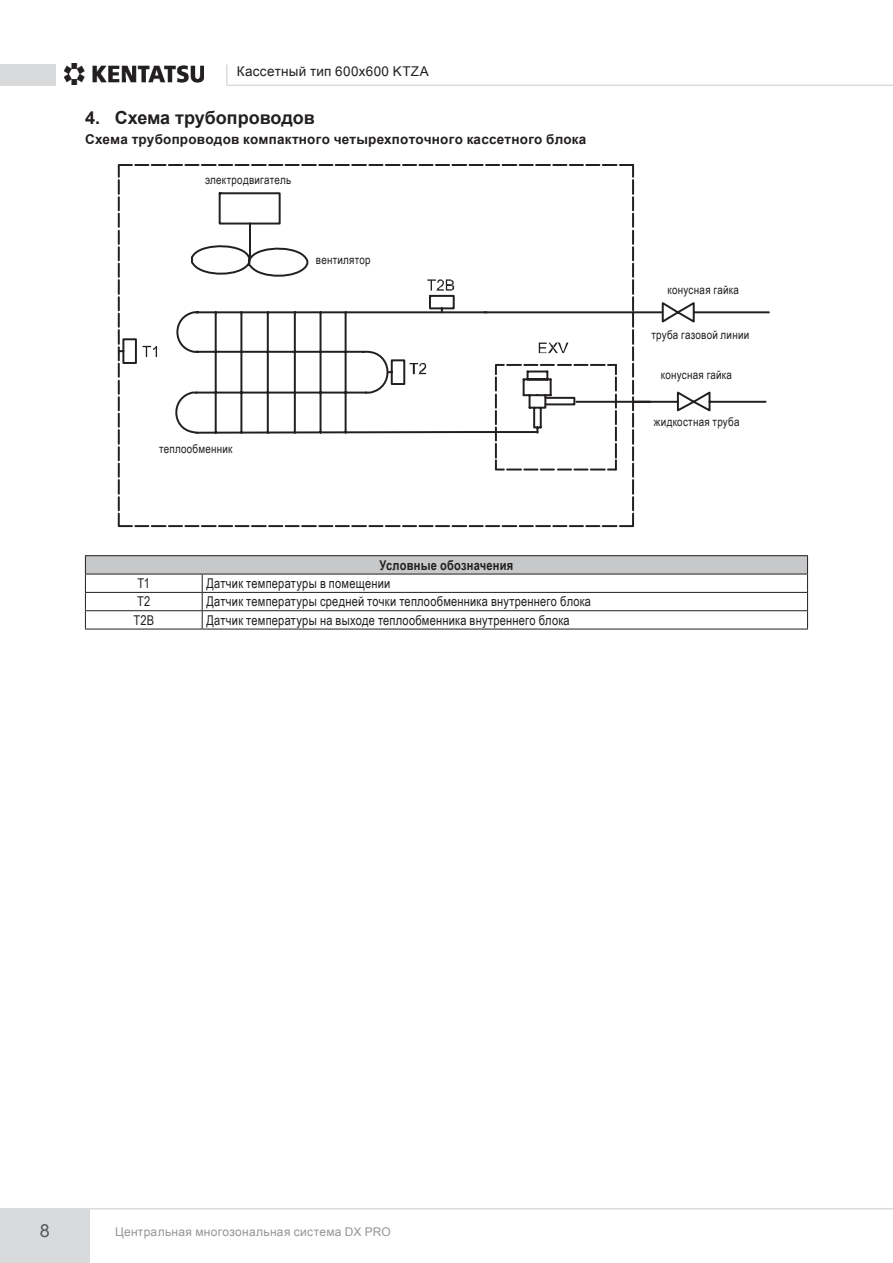
<style>
.page{position:relative;width:893px;height:1263px;background:#fff}
.page>*{position:absolute;margin:0;border:0;box-sizing:border-box;transform-origin:0 0}
.t1{font:700 18px "Arial";color:#231f20}
.t2{font:18px "Arial";color:#57585a}
.t3{font:13.5px "Arial Narrow";letter-spacing:.015em;color:#231f20}
.t4{font:700 13.5px "Arial";letter-spacing:.015em;color:#231f20}
.t5{font:13.5px "Arial";letter-spacing:.02em;color:#231f20}
.t6{font:700 13.5px "Arial Narrow";letter-spacing:.015em;color:#231f20}
.t7{font:12px "Arial Narrow";letter-spacing:.02em;color:#231f20}
.t8{font:12px "Arial";letter-spacing:.025em;color:#939598}
</style>
<div class="page">
<hr style="left:227px;top:85px;width:666px;height:1px;background:#d9dbdc">
<hr style="left:226px;top:65px;width:2px;height:20px;background:#d9dbdc">
<div style="left:0;top:64px;width:55px;height:21px;background:#d9dadc"></div>
<div style="left:0;top:1208px;width:89px;height:55px;background:#d9dadc"></div>
<hr style="left:0;top:1208px;width:893px;height:1px;background:#d9dbdc">
<img style="left:65px;top:64px;width:139px;height:20px">
<svg style="left:696px;top:311px;width:74px;height:101px"></svg>
<svg style="left:118px;top:164px;width:546px;height:364px"></svg>
<svg style="left:410px;top:363px;width:16px;height:11px"></svg>
<svg style="left:143px;top:346px;width:14px;height:11px"></svg>
<hr style="left:468px;top:431px;width:69px;height:2px;background:#231f20">
<div style="left:85px;top:556px;width:722px;height:18px;background:#c7c8ca"></div>
<hr style="left:85px;top:592px;width:117px;height:1px;background:#231f20">
<hr style="left:202px;top:592px;width:606px;height:1px;background:#231f20">
<hr style="left:85px;top:610px;width:117px;height:1px;background:#231f20">
<hr style="left:202px;top:610px;width:606px;height:1px;background:#231f20">
<svg style="left:202px;top:575px;width:1px;height:54px"></svg>
<hr style="left:85px;top:629px;width:117px;height:1px;background:#231f20">
<hr style="left:202px;top:629px;width:606px;height:1px;background:#231f20">
<hr style="left:85px;top:555px;width:117px;height:1px;background:#231f20">
<hr style="left:202px;top:555px;width:606px;height:1px;background:#231f20">
<svg style="left:807px;top:556px;width:1px;height:73px"></svg>
<hr style="left:85px;top:574px;width:117px;height:1px;background:#231f20">
<hr style="left:202px;top:574px;width:606px;height:1px;background:#231f20">
<svg style="left:85px;top:556px;width:1px;height:73px"></svg>
<p class="t5" style="left:237px;top:62px;width:193px">Кассетный тип 600х600 KTZA</p>
<h1 class="t1" style="left:85px;top:105px;width:231px">4. Схема трубопроводов</h1>
<p class="t4" style="left:85px;top:130px;width:503px">Схема трубопроводов компактного четырехпоточного кассетного блока</p>
<p class="t7" style="left:205px;top:171px;width:88px">электродвигатель</p>
<p class="t7" style="left:316px;top:251px;width:56px">вентилятор</p>
<p class="t7" style="left:159px;top:440px;width:75px">теплообменник</p>
<p class="t6" style="left:380px;top:555px;width:135px">Условные обозначения</p>
<p class="t3" style="left:138px;top:573px;width:14px">T1</p>
<p class="t3" style="left:206px;top:573px;width:185px">Датчик температуры в помещении</p>
<p class="t3" style="left:137px;top:592px;width:15px">T2</p>
<p class="t3" style="left:206px;top:592px;width:386px">Датчик температуры средней точки теплообменника внутреннего блока</p>
<p class="t3" style="left:134px;top:610px;width:22px">T2B</p>
<p class="t3" style="left:206px;top:610px;width:365px">Датчик температуры на выходе теплообменника внутреннего блока</p>
<p class="t7" style="left:668px;top:281px;width:73px">конусная гайка</p>
<p class="t7" style="left:651px;top:326px;width:99px">труба газовой линии</p>
<p class="t7" style="left:661px;top:366px;width:73px">конусная гайка</p>
<p class="t7" style="left:654px;top:413px;width:87px">жидкостная труба</p>
<h1 class="t2" style="left:40px;top:1219px;width:12px">8</h1>
<p class="t8" style="left:115px;top:1224px;width:277px">Центральная многозональная система DX PRO</p>
</div>
